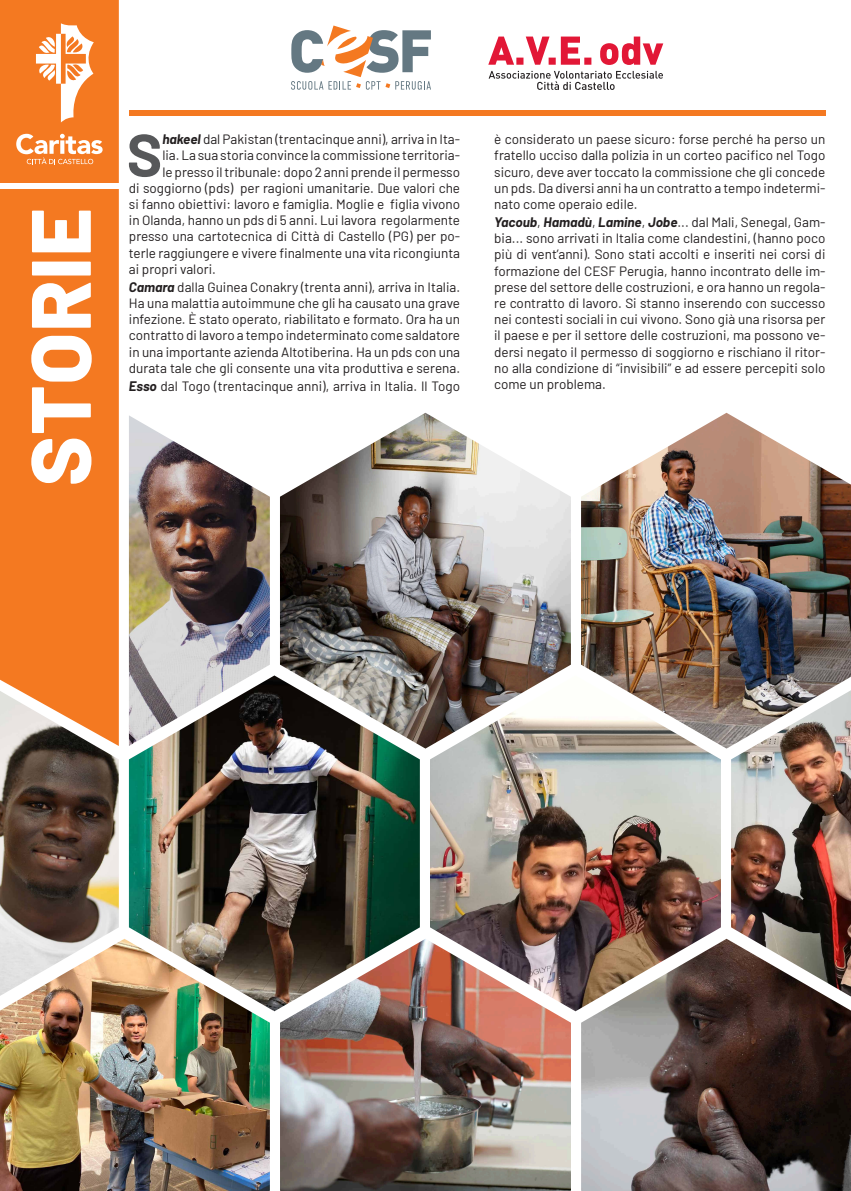
<style>
.page{position:relative;width:851px;height:1191px;background:#fff}
.page>*{position:absolute;margin:0;border:0;box-sizing:border-box;transform-origin:0 0}
.t1{font:800 84px "Barlow";letter-spacing:.01em;color:#fff}
.t2{font:700 59.79px "Barlow";color:#57585a}
.t3{font:13.5px/16.2px "Barlow";color:#231f20;text-align:justify}
.s1{font-weight:700;font-style:italic}
</style>
<div class="page">
<div style="left:0;top:0;width:119px;height:691px;background:#f47921"></div>
<img style="left:280px;top:939px;width:291px;height:252px">
<img style="left:581px;top:1011px;width:269px;height:180px">
<img style="left:430px;top:719px;width:420px;height:292px">
<img style="left:581px;top:413px;width:269px;height:335px">
<img style="left:280px;top:413px;width:291px;height:335px">
<img style="left:129px;top:675px;width:291px;height:336px">
<img style="left:129px;top:415px;width:141px;height:331px">
<img style="left:0;top:938px;width:270px;height:253px">
<img style="left:0;top:691px;width:119px;height:305px">
<div style="left:129px;top:110px;width:696px;height:5px;background:#f47921"></div>
<svg style="left:36px;top:23px;width:58px;height:100px"></svg>
<svg style="left:16px;top:134px;width:87px;height:30px"></svg>
<svg style="left:291px;top:26px;width:140px;height:64px"></svg>
<svg style="left:488px;top:37px;width:175px;height:28px"></svg>
<svg style="left:488px;top:71px;width:175px;height:19px"></svg>
<div style="left:0;top:183px;width:123px;height:6px;background:#fff"></div>
<h1 class="t1" style="left:-2px;top:486px;width:280px;rotate:-90deg">STORIE</h1>
<h2 class="t2" style="left:127px;top:111px;width:37px">S</h2>
<p class="t3" style="left:162px;top:130px;width:299px"><span class="s1">hakeel</span> dal Pakistan (trentacinque anni), arriva in Ita-</p>
<p class="t3" style="left:162px;top:146px;width:299px">lia. La sua storia convince la commissione territoria-</p>
<p class="t3" style="left:162px;top:163px;width:299px">le presso il tribunale: dopo 2 anni prende il permesso</p>
<p class="t3" style="left:129px;top:179px;width:333px">di soggiorno (pds) per ragioni umanitarie. Due valori che</p>
<p class="t3" style="left:129px;top:195px;width:333px">si fanno obiettivi: lavoro e famiglia. Moglie e figlia vivono</p>
<p class="t3" style="left:129px;top:211px;width:332px">in Olanda, hanno un pds di 5 anni. Lui lavora regolarmente</p>
<p class="t3" style="left:129px;top:227px;width:332px">presso una cartotecnica di Città di Castello (PG) per po-</p>
<p class="t3" style="left:129px;top:244px;width:333px">terle raggiungere e vivere finalmente una vita ricongiunta</p>
<p class="t3" style="left:129px;top:260px;width:88px">ai propri valori.</p>
<p class="t3" style="left:129px;top:278px;width:333px"><span class="s1">Camara</span> dalla Guinea Conakry (trenta anni), arriva in Italia.<br>Ha una malattia autoimmune che gli ha causato una grave infezione. È stato operato, riabilitato e formato. Ora ha un contratto di lavoro a tempo indeterminato come saldatore in una importante azienda Altotiberina. Ha un pds con una durata tale che gli consente una vita produttiva e serena.</p>
<p class="t3" style="left:129px;top:377px;width:333px"><span class="s1">Esso</span> dal Togo (trentacinque anni), arriva in Italia. Il Togo</p>
<p class="t3" style="left:494px;top:130px;width:333px">è considerato un paese sicuro: forse perché ha perso un fratello ucciso dalla polizia in un corteo pacifico nel Togo sicuro, deve aver toccato la commissione che gli concede un pds. Da diversi anni ha un contratto a tempo indetermi&shy;nato come operaio edile.</p>
<p class="t3" style="left:494px;top:213px;width:333px"><span class="s1">Yacoub</span>, <span class="s1">Hamadù</span>, <span class="s1">Lamine</span>, <span class="s1">Jobe</span>... dal Mali, Senegal, Gam&shy;bia... sono arrivati in Italia come clandestini, (hanno poco più di vent’anni). Sono stati accolti e inseriti nei corsi di formazione del CESF Perugia, hanno incontrato delle im&shy;prese del settore delle costruzioni, e ora hanno un regola&shy;re contratto di lavoro. Si stanno inserendo con successo nei contesti sociali in cui vivono. Sono già una risorsa per il paese e per il settore delle costruzioni, ma possono ve&shy;dersi negato il permesso di soggiorno e rischiano il ritor&shy;no alla condizione di “invisibili” e ad essere percepiti solo come un problema.</p>
</div>
